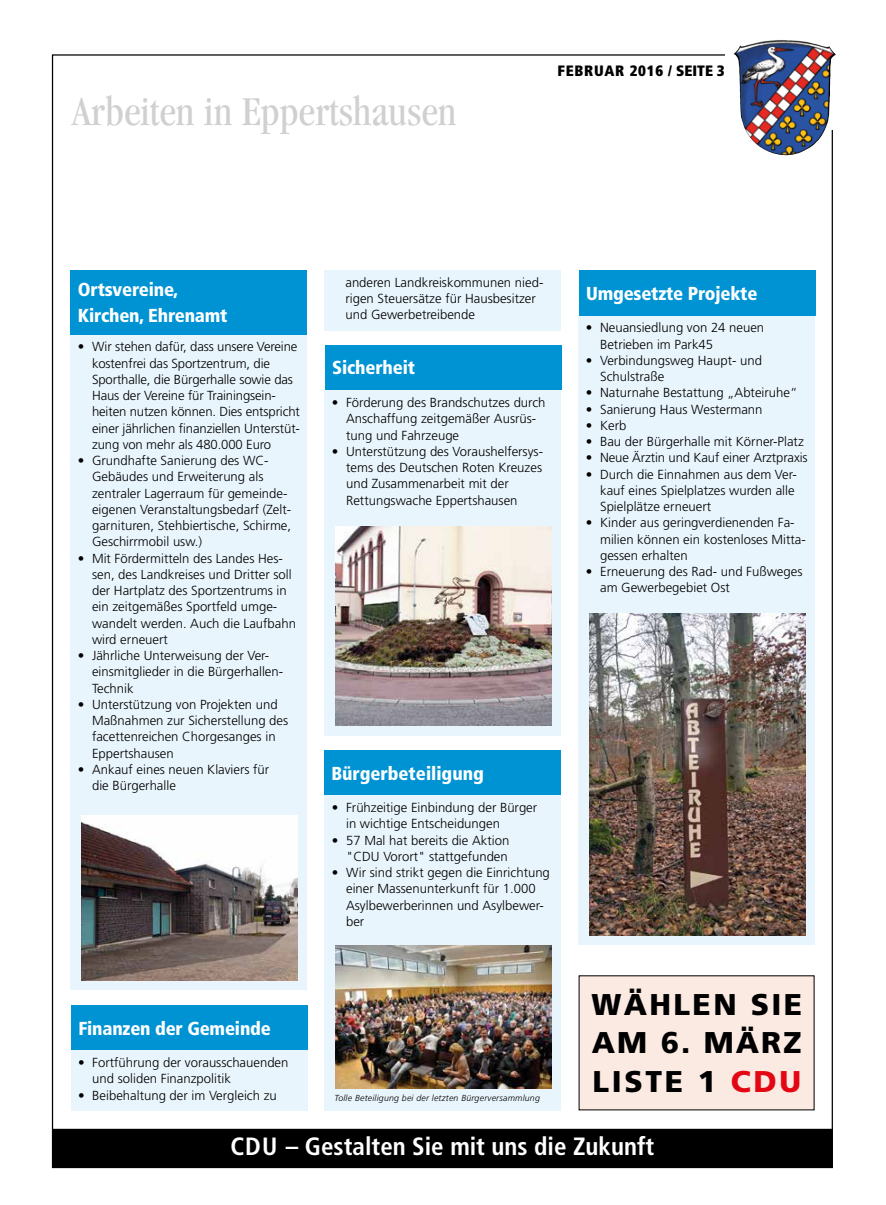
<style>
.page{position:relative;width:886px;height:1205px;background:#fff}
.page>*{position:absolute;margin:0;border:0;box-sizing:border-box;transform-origin:0 0}
.t1{font:condensed 42.5px "Garamond";color:#d0d0d0}
.t2{font:900 30px/38.8px "Frutiger";letter-spacing:.08em;color:#000}
.t3{font:700 condensed 25px "Frutiger";color:#fff}
.t4{font:900 condensed 18.75px/26.2px "Frutiger";letter-spacing:-.01em;color:#fff}
.t5{font:900 condensed 15px "Frutiger";letter-spacing:.05em;color:#000}
.t6{font:300 13.12px/16.2px "Frutiger";color:#000}
.t7{font:italic 300 8.75px "Frutiger";letter-spacing:.025em;color:#000}
.s1{color:#e30613}
</style>
<div class="page">
<div style="left:71px;top:334px;width:236px;height:656px;background:#e9f5fc"></div>
<div style="left:54px;top:1129px;width:778px;height:38px;background:#000"></div>
<div style="left:53px;top:1129px;width:780px;height:39px;border:1px solid #000"></div>
<img style="left:733px;top:40px;width:103px;height:116px">
<img style="left:81px;top:815px;width:216px;height:165px">
<div style="left:71px;top:270px;width:236px;height:64px;background:#0093d3"></div>
<div style="left:71px;top:1006px;width:236px;height:44px;background:#0093d3"></div>
<div style="left:71px;top:1050px;width:236px;height:60px;background:#e9f5fc"></div>
<div style="left:324px;top:270px;width:236px;height:60px;background:#e9f5fc"></div>
<div style="left:325px;top:345px;width:236px;height:44px;background:#0093d3"></div>
<div style="left:325px;top:390px;width:236px;height:345px;background:#e9f5fc"></div>
<img style="left:335px;top:526px;width:217px;height:199px">
<div style="left:579px;top:315px;width:236px;height:630px;background:#e9f5fc"></div>
<img style="left:590px;top:613px;width:216px;height:322px">
<div style="left:324px;top:750px;width:236px;height:45px;background:#0093d3"></div>
<div style="left:325px;top:795px;width:236px;height:315px;background:#e9f5fc"></div>
<div style="left:579px;top:270px;width:236px;height:45px;background:#0093d3"></div>
<div style="left:579px;top:976px;width:235px;height:134px;background:#fbeae2"></div>
<img style="left:335px;top:945px;width:216px;height:144px">
<h1 class="t1" style="left:72px;top:88px;width:386px">Arbeiten in Eppertshausen</h1>
<p class="t5" style="left:557px;top:62px;width:169px">FEBRUAR 2016 / SEITE 3</p>
<h3 class="t4" style="left:78px;top:276px;width:151px">Ortsvereine,<br>Kirchen, Ehrenamt</h3>
<p class="t6" style="left:92px;top:339px;width:209px;text-indent:-14px">• Wir stehen dafür, dass unsere Vereine kostenfrei das Sportzentrum, die Sporthalle, die Bürgerhalle sowie das Haus der Vereine für Trainingsein&shy;heiten nutzen können. Dies entspricht einer jährlichen finanziellen Unterstüt&shy;zung von mehr als 480.000 Euro</p>
<p class="t6" style="left:92px;top:453px;width:201px;text-indent:-14px">• Grundhafte Sanierung des WC-<br>Gebäudes und Erweiterung als zentraler Lagerraum für gemeinde&shy;eigenen Veranstaltungsbedarf (Zelt&shy;garnituren, Stehbiertische, Schirme,<br>Geschirrmobil usw.)</p>
<p class="t6" style="left:92px;top:550px;width:205px;text-indent:-14px">• Mit Fördermitteln des Landes Hes&shy;sen, des Landkreises und Dritter soll der Hartplatz des Sportzentrums in ein zeitgemäßes Sportfeld umge&shy;wandelt werden. Auch die Laufbahn wird erneuert</p>
<p class="t6" style="left:92px;top:648px;width:193px;text-indent:-14px">• Jährliche Unterweisung der Ver&shy;einsmitglieder in die Bürgerhallen-<br>Technik</p>
<p class="t6" style="left:92px;top:696px;width:198px;text-indent:-14px">• Unterstützung von Projekten und<br>Maßnahmen zur Sicherstellung des facettenreichen Chorgesanges in<br>Eppertshausen</p>
<p class="t6" style="left:92px;top:761px;width:179px;text-indent:-14px">• Ankauf eines neuen Klaviers für die Bürgerhalle</p>
<p class="t6" style="left:345px;top:274px;width:199px">anderen Landkreiskommunen nied&shy;rigen Steuersätze für Hausbesitzer und Gewerbetreibende</p>
<h3 class="t4" style="left:332px;top:355px;width:84px">Sicherheit</h3>
<p class="t6" style="left:346px;top:394px;width:201px;text-indent:-14px">• Förderung des Brandschutzes durch<br>Anschaffung zeitgemäßer Ausrüs&shy;tung und Fahrzeuge</p>
<p class="t6" style="left:346px;top:443px;width:197px;text-indent:-14px">• Unterstützung des Voraushelfersys&shy;tems des Deutschen Roten Kreuzes und Zusammenarbeit mit der<br>Rettungswache Eppertshausen</p>
<h3 class="t4" style="left:331px;top:760px;width:154px">Bürgerbeteiligung</h3>
<p class="t6" style="left:346px;top:799px;width:193px;text-indent:-14px">• Frühzeitige Einbindung der Bürger in wichtige Entscheidungen</p>
<p class="t6" style="left:332px;top:832px;width:179px;text-align:right">• 57 Mal hat bereits die Aktion "CDU Vorort" stattgefunden</p>
<p class="t6" style="left:346px;top:864px;width:205px;text-indent:-14px">• Wir sind strikt gegen die Einrichtung einer Massenunterkunft für 1.000<br>Asylbewerberinnen und Asylbewer&shy;ber</p>
<h3 class="t4" style="left:78px;top:1015px;width:194px">Finanzen der Gemeinde</h3>
<p class="t6" style="left:92px;top:1054px;width:198px;text-indent:-14px">• Fortführung der vorausschauenden und soliden Finanzpolitik</p>
<p class="t6" style="left:78px;top:1087px;width:200px">• Beibehaltung der im Vergleich zu</p>
<p class="t7" style="left:335px;top:1093px;width:207px">Tolle Beteiligung bei der letzten Bürgerversammlung</p>
<h3 class="t4" style="left:586px;top:280px;width:173px">Umgesetzte Projekte</h3>
<p class="t6" style="left:600px;top:320px;width:166px;text-indent:-14px">• Neuansiedlung von 24 neuen<br>Betrieben im Park45</p>
<p class="t6" style="left:600px;top:352px;width:163px;text-indent:-14px">• Verbindungsweg Haupt- und<br>Schulstraße</p>
<p class="t6" style="left:586px;top:385px;width:213px">• Naturnahe Bestattung „Abteiruhe“</p>
<p class="t6" style="left:586px;top:401px;width:178px">• Sanierung Haus Westermann</p>
<p class="t6" style="left:586px;top:417px;width:42px">• Kerb</p>
<p class="t6" style="left:586px;top:434px;width:219px">• Bau der Bürgerhalle mit Körner-Platz</p>
<p class="t6" style="left:586px;top:450px;width:223px">• Neue Ärztin und Kauf einer Arztpraxis</p>
<p class="t6" style="left:600px;top:466px;width:198px;text-indent:-14px">• Durch die Einnahmen aus dem Ver&shy;kauf eines Spielplatzes wurden alle<br>Spielplätze erneuert</p>
<p class="t6" style="left:600px;top:515px;width:207px;text-indent:-14px">• Kinder aus geringverdienenden Fa&shy;milien können ein kostenloses Mitta&shy;gessen erhalten</p>
<p class="t6" style="left:600px;top:564px;width:204px;text-indent:-14px">• Erneuerung des Rad- und Fußweges am Gewerbegebiet Ost</p>
<h2 class="t2" style="left:591px;top:984px;width:212px">WÄHLEN SIE<br>AM 6. MÄRZ</h2>
<h2 class="t2" style="left:592px;top:1062px;width:210px">LISTE 1 <span class="s1">CDU</span></h2>
<h3 class="t3" style="left:230px;top:1131px;width:425px">CDU – Gestalten Sie mit uns die Zukunft</h3>
</div>
